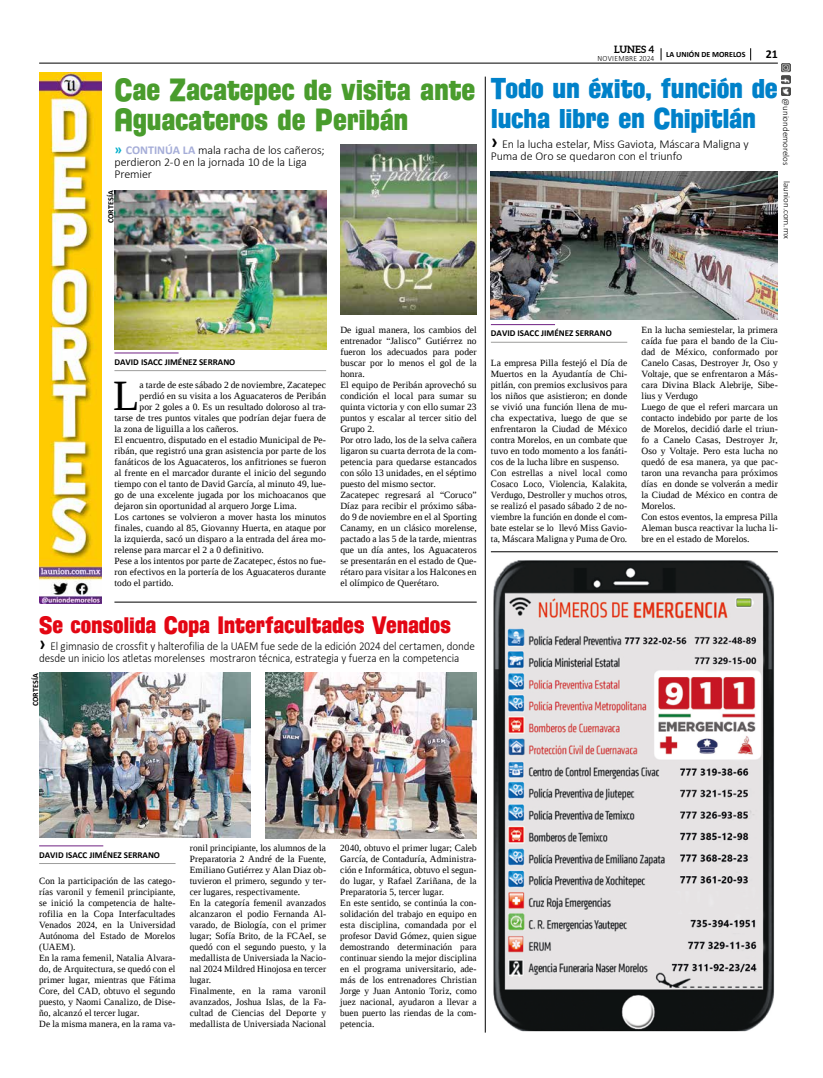
<style>
.page{position:relative;width:823px;height:1078px;background:#fff}
.page>*{position:absolute;margin:0;border:0;box-sizing:border-box;transform-origin:0 0}
.t1{font:43.1px "Liberation Serif";color:#000}
.t2{font:31px/30px "Florida Project Phase One";letter-spacing:-.005em;color:#499c2d}
.t3{font:29px/30px "Florida Project Phase One";letter-spacing:-.01em;color:#0081c9}
.t4{font:24px "Florida Project Phase One";letter-spacing:-.005em;color:#e30613}
.t5{font:300 12px/12px "Calibri";letter-spacing:-.01em;color:#000;scale:.92 1}
.t6{font:300 12px/12px "Calibri";letter-spacing:-.01em;color:#000}
.t7{font:700 12px "Calibri";color:#000}
.t8{font:700 10px "Aleo";letter-spacing:.005em;color:#000}
.t9{font:9.5px/11px "Liberation Serif";letter-spacing:.01em;color:#000}
.t10{font:700 9px "Calibri";color:#000}
.t11{font:300 9px "Calibri";color:#000}
.t12{font:700 8px "Calibri";letter-spacing:.005em;color:#000}
.t13{font:300 8px "Calibri";letter-spacing:.04em;color:#000;scale:.94 1}
.s1{font-weight:700;font-size:14px;color:#00afcb}
.s2{font-weight:700;color:#a5add8}
.s3{font-weight:700;font-size:20px}
</style>
<div class="page">
<img style="left:781px;top:63px;width:9px;height:33px">
<hr style="left:39px;top:63px;width:738px;height:1px;background:#000">
<svg style="left:750px;top:48px;width:1px;height:12px"></svg>
<svg style="left:660px;top:48px;width:1px;height:12px"></svg>
<img style="left:493px;top:560px;width:282px;height:472px">
<img style="left:39px;top:72px;width:63px;height:531px">
<img style="left:340px;top:145px;width:136px;height:169px">
<img style="left:114px;top:190px;width:212px;height:159px">
<hr style="left:114px;top:352px;width:64px;height:1px;background:#702283">
<hr style="left:114px;top:370px;width:212px;height:1px;background:#9d9d9c">
<hr style="left:39px;top:845px;width:64px;height:1px;background:#702283">
<hr style="left:39px;top:863px;width:136px;height:1px;background:#9d9d9c">
<hr style="left:490px;top:324px;width:64px;height:1px;background:#702283">
<hr style="left:490px;top:342px;width:137px;height:1px;background:#9d9d9c">
<img style="left:490px;top:172px;width:287px;height:147px">
<img style="left:39px;top:672px;width:212px;height:165px">
<img style="left:265px;top:672px;width:211px;height:166px">
<hr style="left:114px;top:601px;width:362px;height:1px;background:#000">
<hr style="left:490px;top:551px;width:287px;height:1px;background:#000">
<hr style="left:485px;top:77px;width:1px;height:955px;background:#000">
<p class="t8" style="left:613px;top:44px;width:42px">LUNES 4</p>
<p class="t13" style="left:597px;top:53px;width:62px">NOVIEMBRE 2024</p>
<p class="t12" style="left:665px;top:49px;width:81px">LA UNIÓN DE MORELOS</p>
<p class="t7" style="left:765px;top:46px;width:14px">21</p>
<h2 class="t2" style="left:114px;top:74px;width:362px">Cae Zacatepec de visita ante<br>Aguacateros de Peribán</h2>
<h3 class="t3" style="left:490px;top:73px;width:288px">Todo un éxito, función de lucha libre en Chipitlán</h3>
<p class="t6" style="left:114px;top:143px;width:211px"><span class="s1">»</span> <span class="s2">CONTINÚA LA</span> mala racha de los cañeros; perdieron 2-0 en la jornada 10 de la Liga<br>Premier</p>
<p class="t11" style="left:791px;top:98px;width:69px;rotate:90deg">@uniondemorelos</p>
<p class="t11" style="left:792px;top:181px;width:59px;rotate:90deg">launion.com.mx</p>
<p class="t6" style="left:490px;top:138px;width:259px"><span class="s3">›</span> En la lucha estelar, Miss Gaviota, Máscara Maligna y<br>Puma de Oro se quedaron con el triunfo</p>
<p class="t12" style="left:105px;top:223px;width:35px;rotate:-90deg">CORTESÍA</p>
<p class="t10" style="left:114px;top:355px;width:122px">DAVID ISACC JIMÉNEZ SERRANO</p>
<h1 class="t1" style="left:113px;top:368px;width:28px">L</h1>
<p class="t9" style="left:139px;top:379px;width:188px">a tarde de este sábado 2 de noviembre, Zacatepec</p>
<p class="t9" style="left:139px;top:390px;width:188px">perdió en su visita a los Aguacateros de Peribán</p>
<p class="t9" style="left:139px;top:401px;width:188px">por 2 goles a 0. Es un resultado doloroso al tra-</p>
<p class="t9" style="left:114px;top:412px;width:213px">tarse de tres puntos vitales que podrían dejar fuera de</p>
<p class="t9" style="left:114px;top:423px;width:125px">la zona de liguilla a los cañeros.</p>
<p class="t9" style="left:114px;top:434px;width:213px">El encuentro, disputado en el estadio Municipal de Pe-</p>
<p class="t9" style="left:114px;top:445px;width:213px">ribán, que registró una gran asistencia por parte de los</p>
<p class="t9" style="left:114px;top:456px;width:213px">fanáticos de los Aguacateros, los anfitriones se fueron</p>
<p class="t9" style="left:114px;top:467px;width:213px">al frente en el marcador durante el inicio del segundo</p>
<p class="t9" style="left:114px;top:478px;width:213px">tiempo con el tanto de David García, al minuto 49, lue-</p>
<p class="t9" style="left:114px;top:489px;width:213px">go de una excelente jugada por los michoacanos que</p>
<p class="t9" style="left:114px;top:500px;width:184px">dejaron sin oportunidad al arquero Jorge Lima.</p>
<p class="t9" style="left:114px;top:511px;width:213px">Los cartones se volvieron a mover hasta los minutos</p>
<p class="t9" style="left:114px;top:522px;width:213px">finales, cuando al 85, Giovanny Huerta, en ataque por</p>
<p class="t9" style="left:114px;top:533px;width:213px">la izquierda, sacó un disparo a la entrada del área mo-</p>
<p class="t9" style="left:114px;top:544px;width:151px">relense para marcar el 2 a 0 definitivo.</p>
<p class="t9" style="left:114px;top:555px;width:213px">Pese a los intentos por parte de Zacatepec, éstos no fue-</p>
<p class="t9" style="left:114px;top:566px;width:213px">ron efectivos en la portería de los Aguacateros durante</p>
<p class="t9" style="left:114px;top:577px;width:60px">todo el partido.</p>
<p class="t9" style="left:340px;top:324px;width:138px">De igual manera, los cambios del entrenador “Jalisco” Gutiérrez no fueron los adecuados para poder buscar por lo menos el gol de la honra.<br>El equipo de Peribán aprovechó su condición el local para sumar su quinta victoria y con ello sumar 23 puntos y escalar al tercer sitio del<br>Grupo 2.<br>Por otro lado, los de la selva cañera ligaron su cuarta derrota de la com&shy;petencia para quedarse estancados con sólo 13 unidades, en el séptimo puesto del mismo sector.<br>Zacatepec regresará al “Coruco”<br>Díaz para recibir el próximo sába&shy;do 9 de noviembre en el al Sporting<br>Canamy, en un clásico morelense, pactado a las 5 de la tarde, mientras que un día antes, los Aguacateros se presentarán en el estado de Que&shy;rétaro para visitar a los Halcones en el olímpico de Querétaro.</p>
<h3 class="t4" style="left:39px;top:609px;width:413px">Se consolida Copa Interfacultades Venados</h3>
<p class="t5" style="left:39px;top:640px;width:475px"><span class="s3">›</span> El gimnasio de crossfit y halterofilia de la UAEM fue sede de la edición 2024 del certamen, donde desde un inicio los atletas morelenses mostraron técnica, estrategia y fuerza en la competencia</p>
<p class="t12" style="left:30px;top:706px;width:35px;rotate:-90deg">CORTESÍA</p>
<p class="t10" style="left:490px;top:327px;width:122px">DAVID ISACC JIMÉNEZ SERRANO</p>
<p class="t9" style="left:490px;top:357px;width:138px">La empresa Pilla festejó el Día de Muertos en la Ayudantía de Chi&shy;pitlán, con premios exclusivos para los niños que asistieron; en donde se vivió una función llena de mu&shy;cha expectativa, luego de que se enfrentaron la Ciudad de México contra Morelos, en un combate que tuvo en todo momento a los fanáti&shy;cos de la lucha libre en suspenso.<br>Con estrellas a nivel local como Cosaco Loco, Violencia, Kalakita, Verdugo, Destroller y muchos otros, se realizó el pasado sábado 2 de no&shy;viembre la función en donde el com&shy;bate estelar se lo llevó Miss Gavio&shy;ta, Máscara Maligna y Puma de Oro.</p>
<p class="t9" style="left:641px;top:324px;width:138px">En la lucha semiestelar, la primera caída fue para el bando de la Ciu&shy;dad de México, conformado por<br>Canelo Casas, Destroyer Jr, Oso y<br>Voltaje, que se enfrentaron a Más&shy;cara Divina Black Alebrije, Sibe&shy;lius y Verdugo<br>Luego de que el referi marcara un contacto indebido por parte de los de Morelos, decidió darle el triun&shy;fo a Canelo Casas, Destroyer Jr,<br>Oso y Voltaje. Pero esta lucha no quedó de esa manera, ya que pac&shy;taron una revancha para próximos días en donde se volverán a medir la Ciudad de México en contra de<br>Morelos.<br>Con estos eventos, la empresa Pilla<br>Aleman busca reactivar la lucha li&shy;bre en el estado de Morelos.</p>
<p class="t10" style="left:39px;top:848px;width:122px">DAVID ISACC JIMÉNEZ SERRANO</p>
<p class="t9" style="left:39px;top:874px;width:138px">Con la participación de las catego&shy;rías varonil y femenil principiante, se inició la competencia de halte&shy;rofilia en la Copa Interfacultades<br>Venados 2024, en la Universidad<br>Autónoma del Estado de Morelos (UAEM).<br>En la rama femenil, Natalia Alvara&shy;do, de Arquitectura, se quedó con el primer lugar, mientras que Fátima<br>Core, del CAD, obtuvo el segundo puesto, y Naomi Canalizo, de Dise&shy;ño, alcanzó el tercer lugar.<br>De la misma manera, en la rama va-</p>
<p class="t9" style="left:190px;top:841px;width:138px">ronil principiante, los alumnos de la<br>Preparatoria 2 André de la Fuente,<br>Emiliano Gutiérrez y Alan Diaz ob&shy;tuvieron el primero, segundo y ter&shy;cer lugares, respectivamente.<br>En la categoría femenil avanzados alcanzaron el podio Fernanda Al&shy;varado, de Biología, con el primer lugar; Sofía Brito, de la FCAeI, se quedó con el segundo puesto, y la medallista de Universiada la Nacio&shy;nal 2024 Mildred Hinojosa en tercer lugar.<br>Finalmente, en la rama varonil avanzados, Joshua Islas, de la Fa&shy;cultad de Ciencias del Deporte y medallista de Universiada Nacional</p>
<p class="t9" style="left:340px;top:841px;width:138px">2040, obtuvo el primer lugar; Caleb García, de Contaduría, Administra&shy;ción e Informática, obtuvo el segun&shy;do lugar, y Rafael Zariñana, de la Preparatoria 5, tercer lugar.<br>En este sentido, se continúa la con&shy;solidación del trabajo en equipo en esta disciplina, comandada por el profesor David Gómez, quien sigue demostrando determinación para continuar siendo la mejor disciplina en el programa universitario, ade&shy;más de los entrenadores Christian Jorge y Juan Antonio Toriz, como juez nacional, ayudaron a llevar a buen puerto las riendas de la com&shy;petencia.</p>
</div>
